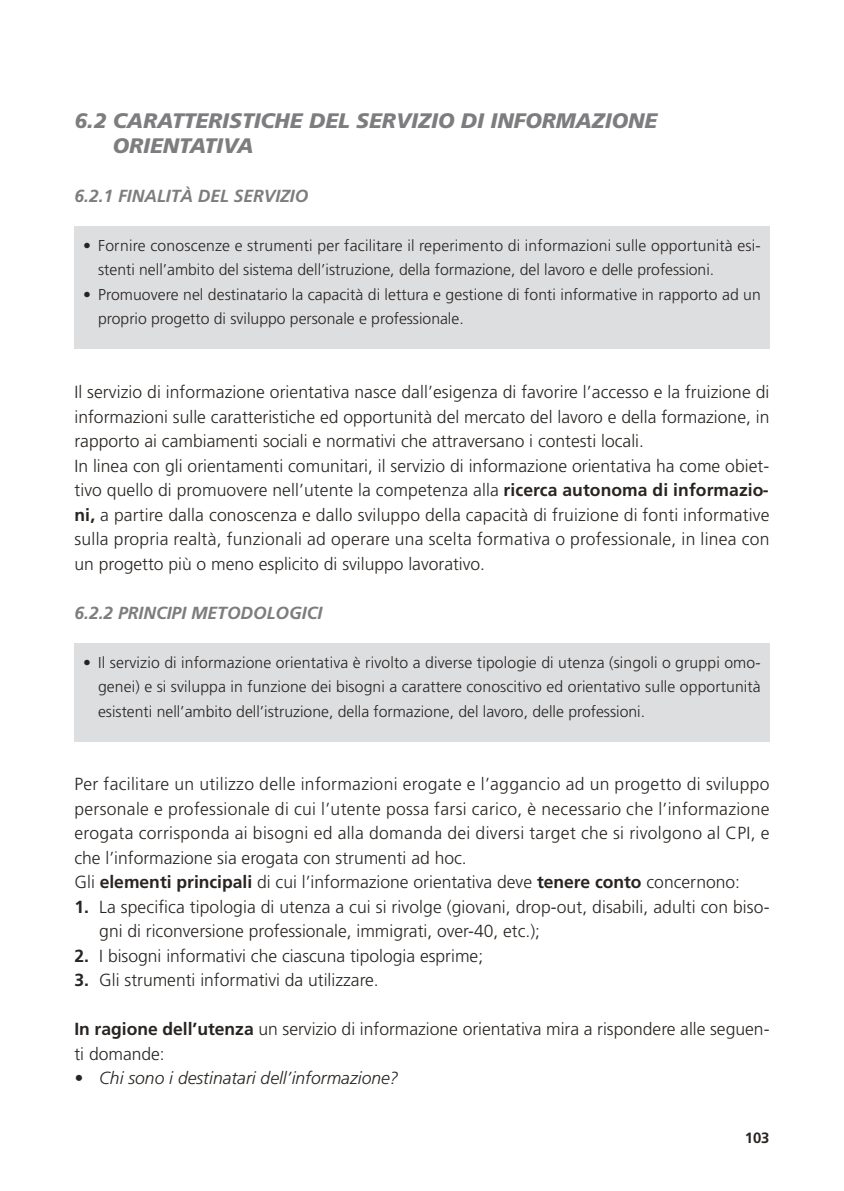
<style>
.page{position:relative;width:844px;height:1191px;background:#fff}
.page>*{position:absolute;margin:0;border:0;box-sizing:border-box;transform-origin:0 0}
.t1{font:italic 900 21px/24.5px "Frutiger";color:#7d7d7f}
.t2{font:300 17.5px/24.5px "Frutiger";color:#282421}
.t3{font:300 17.5px/24.5px "Frutiger";letter-spacing:.02em;color:#282421}
.t4{font:italic 700 17.5px "Frutiger";color:#7d7d7f}
.t5{font:italic 300 17.5px "Frutiger";color:#282421}
.t6{font:300 15.75px/24.5px "Frutiger";color:#282421}
.t7{font:700 14.88px "Frutiger";color:#282421}
.s1{font-weight:700}
</style>
<div class="page">
<div style="left:74px;top:226px;width:695px;height:123px;background:#dddee0"></div>
<div style="left:74px;top:643px;width:695px;height:98px;background:#dddee0"></div>
<p class="t1" style="left:113px;top:110px;width:546px;text-indent:-38px">6.2 CARATTERISTICHE DEL SERVIZIO DI INFORMAZIONE<br>ORIENTATIVA</p>
<p class="t4" style="left:74px;top:189px;width:235px">6.2.1 FINALITÀ DEL SERVIZIO</p>
<p class="t6" style="left:98px;top:234px;width:664px;text-indent:-15px">• Fornire conoscenze e strumenti per facilitare il reperimento di informazioni sulle opportunità esi&shy;stenti nell’ambito del sistema dell’istruzione, della formazione, del lavoro e delle professioni.</p>
<p class="t6" style="left:98px;top:283px;width:664px;text-indent:-15px">• Promuovere nel destinatario la capacità di lettura e gestione di fonti informative in rapporto ad un proprio progetto di sviluppo personale e professionale.</p>
<p class="t2" style="left:74px;top:381px;width:696px">Il servizio di informazione orientativa nasce dall’esigenza di favorire l’accesso e la fruizione di informazioni sulle caratteristiche ed opportunità del mercato del lavoro e della formazione, in rapporto ai cambiamenti sociali e normativi che attraversano i contesti locali.<br>In linea con gli orientamenti comunitari, il servizio di informazione orientativa ha come obiet&shy;tivo quello di promuovere nell’utente la competenza alla <span class="s1">ricerca autonoma di informazio&shy;ni,</span> a partire dalla conoscenza e dallo sviluppo della capacità di fruizione di fonti informative sulla propria realtà, funzionali ad operare una scelta formativa o professionale, in linea con un progetto più o meno esplicito di sviluppo lavorativo.</p>
<p class="t4" style="left:74px;top:605px;width:249px">6.2.2 PRINCIPI METODOLOGICI</p>
<p class="t6" style="left:98px;top:651px;width:664px;text-align:justify;text-indent:-15px">• Il servizio di informazione orientativa è rivolto a diverse tipologie di utenza (singoli o gruppi omo&shy;genei) e si sviluppa in funzione dei bisogni a carattere conoscitivo ed orientativo sulle opportunità esistenti nell’ambito dell’istruzione, della formazione, del lavoro, delle professioni.</p>
<p class="t3" style="left:74px;top:773px;width:696px">Per facilitare un utilizzo delle informazioni erogate e l’aggancio ad un progetto di sviluppo personale e professionale di cui l’utente possa farsi carico, è necessario che l’informazione erogata corrisponda ai bisogni ed alla domanda dei diversi target che si rivolgono al CPI, e che l’informazione sia erogata con strumenti ad hoc.<br>Gli <span class="s1">elementi principali</span> di cui l’informazione orientativa deve <span class="s1">tenere conto</span> concernono:</p>
<p class="t2" style="left:99px;top:895px;width:671px;text-indent:-25px"><span class="s1">1.</span> La specifica tipologia di utenza a cui si rivolge (giovani, drop-out, disabili, adulti con biso&shy;gni di riconversione professionale, immigrati, over-40, etc.);</p>
<p class="t2" style="left:74px;top:944px;width:410px"><span class="s1">2.</span> I bisogni informativi che ciascuna tipologia esprime;</p>
<p class="t2" style="left:74px;top:969px;width:306px"><span class="s1">3.</span> Gli strumenti informativi da utilizzare.</p>
<p class="t2" style="left:74px;top:1018px;width:696px"><span class="s1">In ragione dell’utenza</span> un servizio di informazione orientativa mira a rispondere alle seguen&shy;ti domande:</p>
<p class="t5" style="left:74px;top:1071px;width:325px">• Chi sono i destinatari dell’informazione?</p>
<p class="t7" style="left:744px;top:1131px;width:26px">103</p>
</div>
